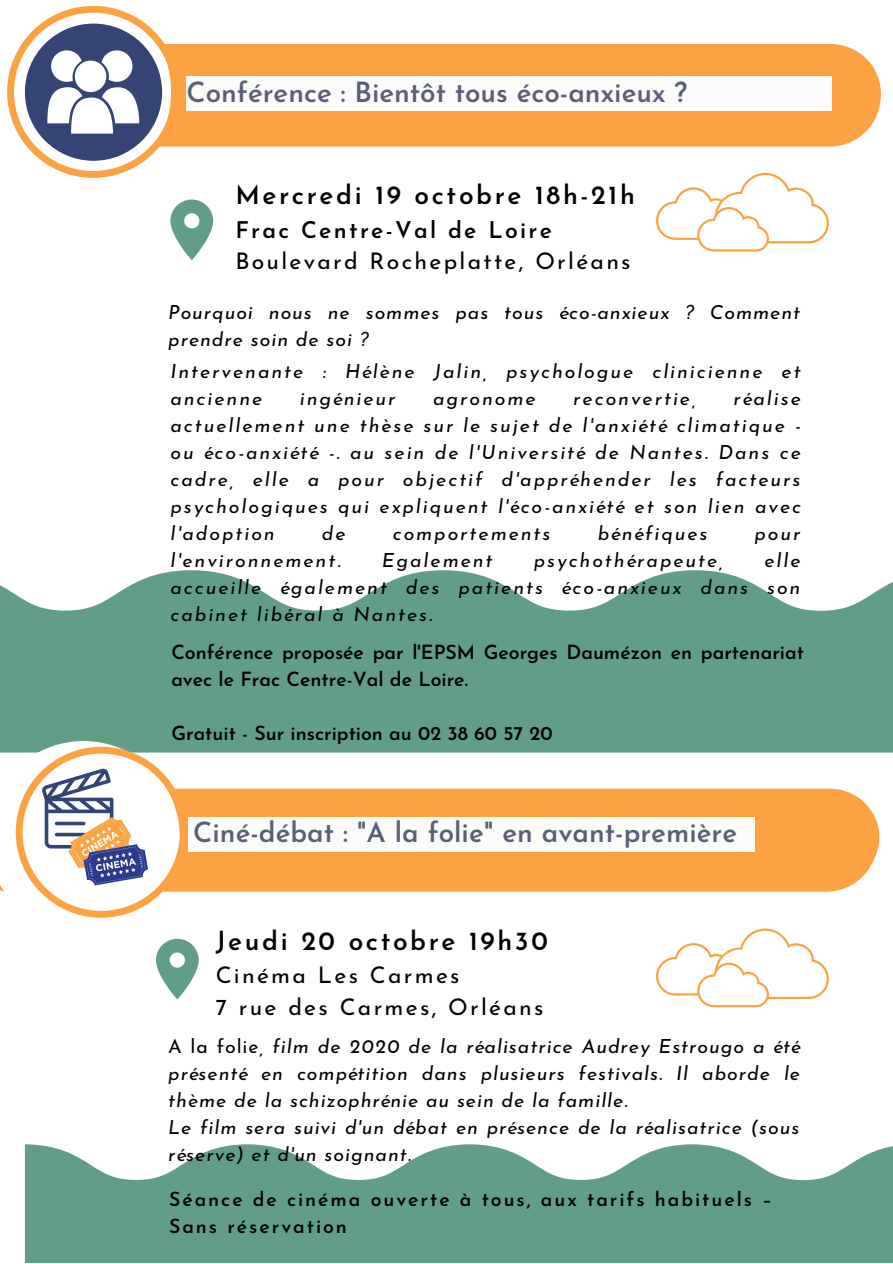
<style>
.page{position:relative;width:893px;height:1264px;background:#fff}
.page>*{position:absolute;margin:0;border:0;box-sizing:border-box;transform-origin:0 0}
.t1{font:600 27.75px "Josefin Sans";color:#596075}
.t2{font:600 26.25px "Josefin Sans";letter-spacing:.1em;color:#000}
.t3{font:22.95px/31.5px "Josefin Sans";letter-spacing:.1em;color:#000}
.t4{font:600 22.95px "Josefin Sans";letter-spacing:.1em;color:#000}
.t5{font:italic 19.5px/27px "Josefin Sans";letter-spacing:.1em;color:#000;text-align:justify}
.t6{font:italic 19.5px/27px "Josefin Sans";letter-spacing:.05em;color:#000}
.t7{font:600 19.5px/27px "Josefin Sans";color:#000}
.t8{font:600 19.5px/27px "Josefin Sans";letter-spacing:.1em;color:#000}
.s1{font-style:normal}
</style>
<div class="page">
<svg style="left:656px;top:173px;width:172px;height:78px"></svg>
<svg style="left:213px;top:142px;width:638px;height:5px;background:#fda952"></svg>
<div style="left:213px;top:44px;width:668px;height:98px;background:#fda243"></div>
<div style="left:186px;top:76px;width:645px;height:34px;background:#fbfbf9"></div>
<svg style="left:7px;top:5px;width:206px;height:255px"></svg>
<svg style="left:0;top:570px;width:892px;height:182px;background:#74a895"></svg>
<div style="left:199px;top:885px;width:653px;height:6px;background:#fda243"></div>
<div style="left:199px;top:788px;width:681px;height:97px;background:#fda243"></div>
<div style="left:188px;top:816px;width:566px;height:35px;background:#fbfbf9"></div>
<svg style="left:0;top:741px;width:199px;height:258px"></svg>
<svg style="left:25px;top:1144px;width:867px;height:118px;background:#78ab99"></svg>
<svg style="left:656px;top:928px;width:172px;height:79px"></svg>
<h1 class="t1" style="left:186px;top:81px;width:502px">Conférence : Bientôt tous éco-anxieux ?</h1>
<h2 class="t2" style="left:235px;top:184px;width:401px">Mercredi 19 octobre 18h-21h</h2>
<p class="t4" style="left:235px;top:220px;width:318px">Frac Centre-Val de Loire</p>
<p class="t3" style="left:235px;top:247px;width:397px">Boulevard Rocheplatte, Orléans</p>
<p class="t6" style="left:168px;top:300px;width:633px">Pourquoi nous ne sommes pas tous éco-anxieux ? Comment prendre soin de soi ?</p>
<p class="t5" style="left:170px;top:359px;width:631px">Intervenante : Hélène Jalin, psychologue clinicienne et ancienne</p>
<p class="t5" style="left:170px;top:386px;width:632px;text-indent:563px">réalise actuellement une thèse sur le sujet de l'anxiété climatique - ou éco-anxiété -. au sein de l'Université de Nantes. Dans ce cadre, elle a pour objectif d'appréhender les facteurs psychologiques qui expliquent l'éco-anxiété et son lien avec l'adoption</p>
<p class="t5" style="left:300px;top:386px;width:97px">ingénieur</p>
<p class="t5" style="left:433px;top:386px;width:104px">agronome</p>
<p class="t5" style="left:573px;top:386px;width:124px">reconvertie,</p>
<p class="t5" style="left:322px;top:521px;width:25px">de</p>
<p class="t5" style="left:392px;top:521px;width:159px">comportements</p>
<p class="t5" style="left:597px;top:521px;width:111px">bénéfiques</p>
<p class="t5" style="left:754px;top:521px;width:47px">pour</p>
<p class="t5" style="left:170px;top:548px;width:172px">l'environnement.</p>
<p class="t5" style="left:382px;top:548px;width:112px">Egalement</p>
<p class="t5" style="left:534px;top:548px;width:191px">psychothérapeute,</p>
<p class="t5" style="left:170px;top:548px;width:631px;text-indent:594px">elle accueille également des patients éco-anxieux dans son cabinet libéral à Nantes.</p>
<p class="t7" style="left:171px;top:640px;width:634px">Conférence proposée par l'EPSM Georges Daumézon en partenariat avec le Frac Centre-Val de Loire.</p>
<p class="t7" style="left:171px;top:721px;width:382px">Gratuit - Sur inscription au 02 38 60 57 20</p>
<h1 class="t1" style="left:193px;top:821px;width:545px">Ciné-débat : "A la folie" en avant-première</h1>
<h2 class="t2" style="left:216px;top:929px;width:333px">Jeudi 20 octobre 19h30</h2>
<p class="t3" style="left:216px;top:961px;width:329px">Cinéma Les Carmes<br>7 rue des Carmes, Orléans</p>
<p class="t6" style="left:168px;top:1034px;width:633px"><span class="s1">A la folie</span>, film de 2020 de la réalisatrice Audrey Estrougo a été présenté en compétition dans plusieurs festivals. Il aborde le thème de la schizophrénie au sein de la famille.<br>Le film sera suivi d'un débat en présence de la réalisatrice (sous réserve) et d'un soignant.</p>
<p class="t8" style="left:169px;top:1187px;width:604px">Séance de cinéma ouverte à tous, aux tarifs habituels –<br>Sans réservation</p>
</div>
